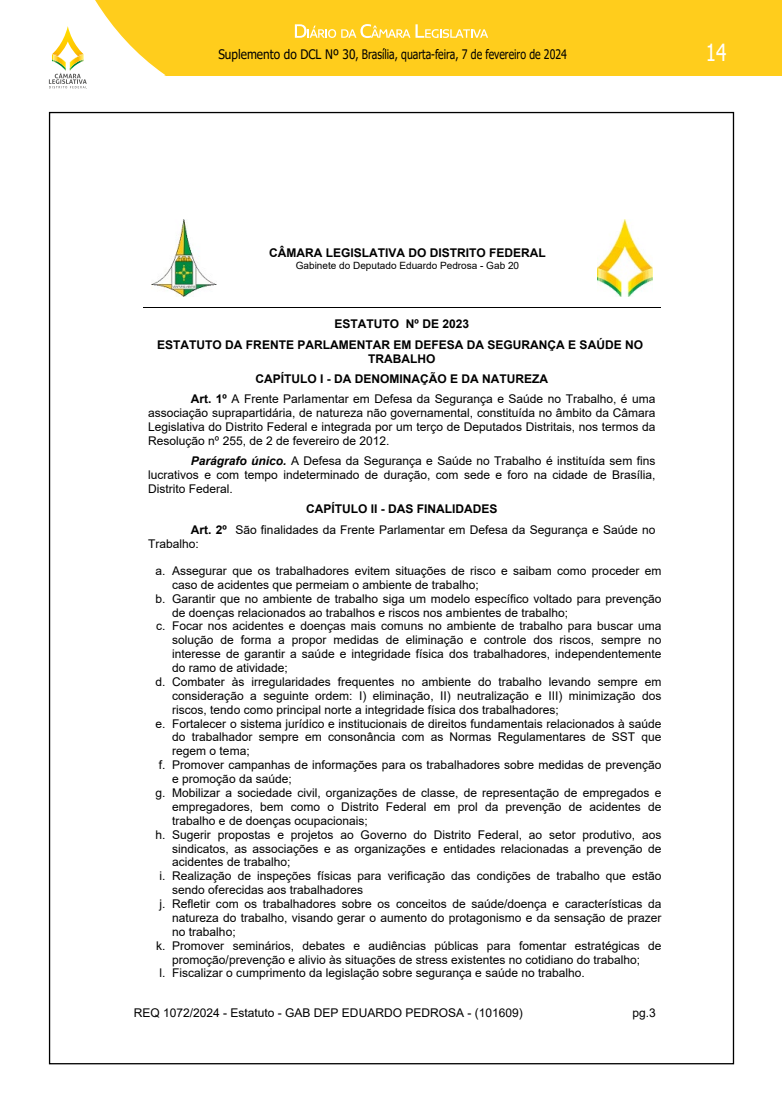
<style>
.page{position:relative;width:782px;height:1105px;background:#fff}
.page>*{position:absolute;margin:0;border:0;box-sizing:border-box;transform-origin:0 0}
.t1{font:23.6px "Tahoma";color:#fff;scale:.8 1}
.t2{font:13.1px "Tahoma";color:#000;scale:.9 1}
.t3{font:12px/13.9px "Arial";color:#000;text-align:justify}
.t4{font:700 12px/20.3px "Arial";color:#000;text-align:center}
.t5{font:10px "Arial";color:#000}
.s1{font-weight:700}
.s2{font-weight:700;font-style:italic}
</style>
<div class="page">
<div style="left:0;top:0;width:781px;height:75px;background:#ffcd1c"></div>
<svg style="left:0;top:0;width:165px;height:89px"></svg>
<svg style="left:295px;top:24px;width:193px;height:14px"></svg>
<hr style="left:143px;top:307px;width:517px;height:1px;background:#000">
<img style="left:152px;top:219px;width:64px;height:78px">
<img style="left:597px;top:219px;width:55px;height:78px">
<p class="t2" style="left:218px;top:46px;width:388px">Suplemento do DCL Nº 30, Brasília, quarta-feira, 7 de fevereiro de 2024</p>
<h1 class="t1" style="left:705px;top:36px;width:27px">14</h1>
<p class="t4" style="left:269px;top:242px;width:278px">CÂMARA LEGISLATIVA DO DISTRITO FEDERAL</p>
<p class="t5" style="left:296px;top:258px;width:225px">Gabinete do Deputado Eduardo Pedrosa - Gab 20</p>
<p class="t4" style="left:157px;top:314px;width:487px">ESTATUTO Nº DE 2023<br>ESTATUTO DA FRENTE PARLAMENTAR EM DEFESA DA SEGURANÇA E SAÚDE NO</p>
<p class="t4" style="left:368px;top:349px;width:69px">TRABALHO</p>
<p class="t4" style="left:255px;top:369px;width:294px">CAPÍTULO I - DA DENOMINAÇÃO E DA NATUREZA</p>
<p class="t3" style="left:191px;top:392px;width:466px"><span class="s1">Art. 1º</span> A Frente Parlamentar em Defesa da Segurança e Saúde no Trabalho, é uma</p>
<p class="t3" style="left:148px;top:406px;width:508px">associação suprapartidária, de natureza não governamental, constituída no âmbito da Câmara Legislativa do Distrito Federal e integrada por um terço de Deputados Distritais, nos termos da Resolução nº 255, de 2 de fevereiro de 2012.</p>
<p class="t3" style="left:148px;top:454px;width:508px;text-indent:43px"><span class="s2">Parágrafo único.</span> A Defesa da Segurança e Saúde no Trabalho é instituída sem fins lucrativos e com tempo indeterminado de duração, com sede e foro na cidade de Brasília, Distrito Federal.</p>
<p class="t3" style="left:191px;top:499px;width:466px;line-height:20.3px;text-indent:115px"><span class="s1">CAPÍTULO II - DAS FINALIDADES<br>Art. 2º</span> São finalidades da Frente Parlamentar em Defesa da Segurança e Saúde no</p>
<p class="t3" style="left:148px;top:536px;width:52px">Trabalho:</p>
<p class="t3" style="left:172px;top:564px;width:490px;text-align:left">Assegurar que os trabalhadores evitem situações de risco e saibam como proceder em caso de acidentes que permeiam o ambiente de trabalho;<br>Garantir que no ambiente de trabalho siga um modelo específico voltado para prevenção de doenças relacionados ao trabalhos e riscos nos ambientes de trabalho;<br>Focar nos acidentes e doenças mais comuns no ambiente de trabalho para buscar uma solução de forma a propor medidas de eliminação e controle dos riscos, sempre no interesse de garantir a saúde e integridade física dos trabalhadores, independentemente do ramo de atividade;<br>Combater às irregularidades frequentes no ambiente do trabalho levando sempre em consideração a seguinte ordem: I) eliminação, II) neutralização e III) minimização dos riscos, tendo como principal norte a integridade física dos trabalhadores;<br>Fortalecer o sistema jurídico e institucionais de direitos fundamentais relacionados à saúde do trabalhador sempre em consonância com as Normas Regulamentares de SST que regem o tema;<br>Promover campanhas de informações para os trabalhadores sobre medidas de prevenção e promoção da saúde;<br>Mobilizar a sociedade civil, organizações de classe, de representação de empregados e empregadores, bem como o Distrito Federal em prol da prevenção de acidentes de trabalho e de doenças ocupacionais;<br>Sugerir propostas e projetos ao Governo do Distrito Federal, ao setor produtivo, aos sindicatos, as associações e as organizações e entidades relacionadas a prevenção de acidentes de trabalho;<br>Realização de inspeções físicas para verificação das condições de trabalho que estão sendo oferecidas aos trabalhadores<br>Refletir com os trabalhadores sobre os conceitos de saúde/doença e características da natureza do trabalho, visando gerar o aumento do protagonismo e da sensação de prazer no trabalho;<br>Promover seminários, debates e audiências públicas para fomentar estratégicas de promoção/prevenção e alivio às situações de stress existentes no cotidiano do trabalho; Fiscalizar o cumprimento da legislação sobre segurança e saúde no trabalho.</p>
<p class="t3" style="left:155px;top:564px;width:12px">a.</p>
<p class="t3" style="left:155px;top:591px;width:12px">b.</p>
<p class="t3" style="left:156px;top:619px;width:11px">c.</p>
<p class="t3" style="left:155px;top:675px;width:12px">d.</p>
<p class="t3" style="left:155px;top:716px;width:12px">e.</p>
<p class="t3" style="left:159px;top:758px;width:8px">f.</p>
<p class="t3" style="left:155px;top:786px;width:12px">g.</p>
<p class="t3" style="left:155px;top:827px;width:12px">h.</p>
<p class="t3" style="left:159px;top:869px;width:7px">i.</p>
<p class="t3" style="left:159px;top:897px;width:7px">j.</p>
<p class="t3" style="left:156px;top:938px;width:11px">k.</p>
<p class="t3" style="left:159px;top:966px;width:7px">l.</p>
<p class="t3" style="left:134px;top:1006px;width:390px">REQ 1072/2024 - Estatuto - GAB DEP EDUARDO PEDROSA - (101609)</p>
<p class="t3" style="left:632px;top:1006px;width:25px">pg.3</p>
</div>
